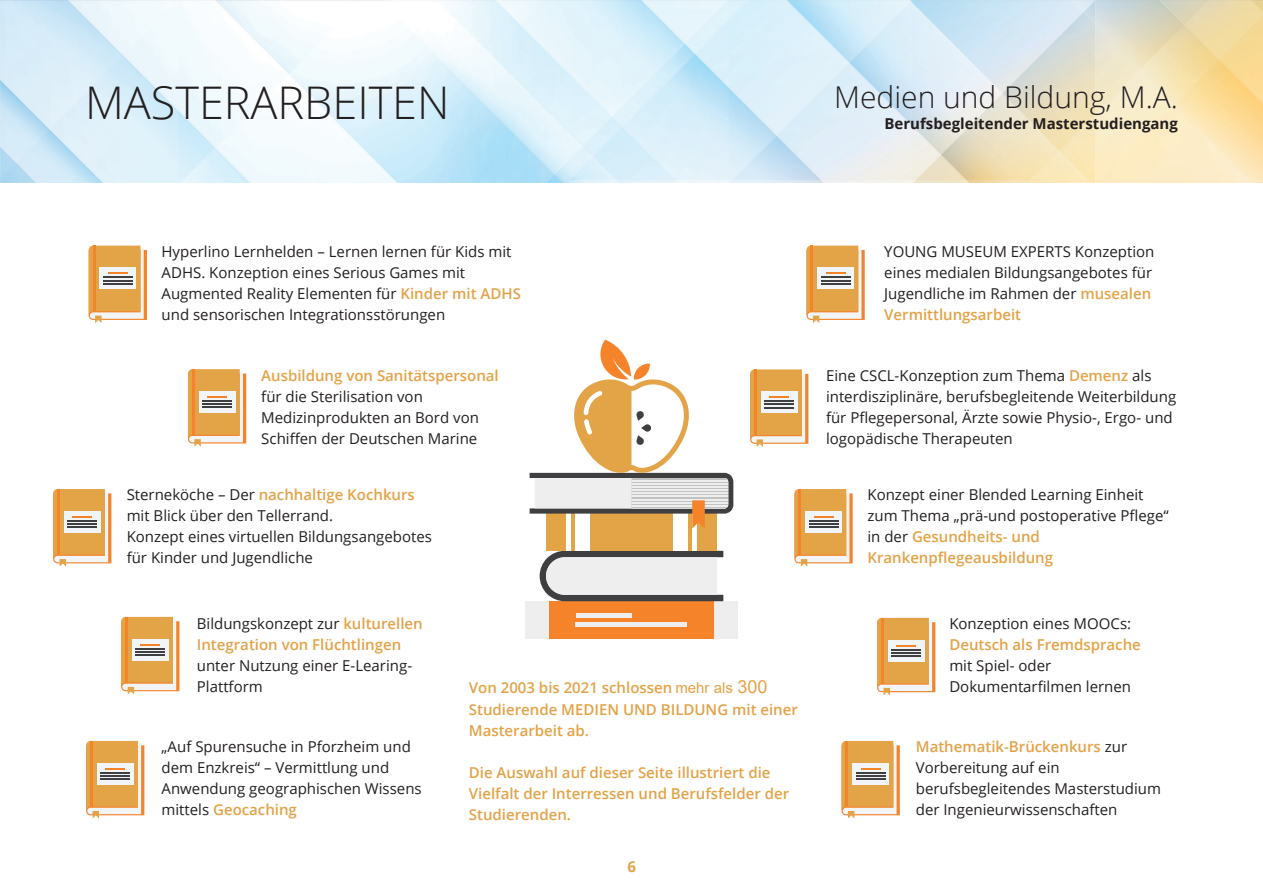
<style>
.page{position:relative;width:1263px;height:893px;background:#fff}
.page>*{position:absolute;margin:0;border:0;box-sizing:border-box;transform-origin:0 0}
.t1{font:300 45px "Open Sans";color:#231f20}
.t2{font:300 30px "Open Sans";color:#231f20}
.t3{font:15px/21px "Open Sans";color:#231f20}
.t4{font:600 15px/21px "Open Sans";color:#e3a247}
.t5{font:700 15px "Open Sans";color:#231f20}
.t6{font:700 15px "Open Sans";color:#e3a247}
.s1{font-weight:600;color:#e3a247}
.s2{font-weight:400;color:#231f20}
.s3{font-family:"Arial";font-weight:400}
.s4{font-family:"Arial";font-weight:400;font-size:18px}
</style>
<div class="page">
<img style="left:0;top:0;width:1263px;height:183px">
<div style="left:525px;top:601px;width:213px;height:37px;background:#edeeed"></div>
<div style="left:549px;top:601px;width:164px;height:37px;background:#f5832a"></div>
<div style="left:576px;top:622px;width:111px;height:5px;background:#edeeed"></div>
<div style="left:576px;top:613px;width:55px;height:5px;background:#edeeed"></div>
<svg style="left:540px;top:551px;width:183px;height:50px;background:#c1c2c1"></svg>
<div style="left:546px;top:514px;width:170px;height:37px;background:#e3a347"></div>
<div style="left:576px;top:514px;width:14px;height:37px;background:#fff"></div>
<div style="left:566px;top:514px;width:5px;height:37px;background:#fff"></div>
<div style="left:673px;top:514px;width:14px;height:37px;background:#fff"></div>
<div style="left:692px;top:514px;width:5px;height:37px;background:#fff"></div>
<svg style="left:530px;top:340px;width:203px;height:189px"></svg>
<svg style="left:89px;top:246px;width:58px;height:77px"></svg>
<svg style="left:806px;top:246px;width:59px;height:77px"></svg>
<svg style="left:750px;top:369px;width:58px;height:78px"></svg>
<svg style="left:794px;top:489px;width:59px;height:78px"></svg>
<svg style="left:877px;top:618px;width:58px;height:77px"></svg>
<svg style="left:841px;top:741px;width:59px;height:77px"></svg>
<svg style="left:188px;top:369px;width:58px;height:78px"></svg>
<svg style="left:53px;top:489px;width:58px;height:78px"></svg>
<svg style="left:121px;top:617px;width:58px;height:77px"></svg>
<svg style="left:86px;top:741px;width:58px;height:77px"></svg>
<h1 class="t1" style="left:85px;top:72px;width:366px">MASTERARBEITEN</h1>
<h2 class="t2" style="left:834px;top:77px;width:345px">Medien und Bildung, M.A.</h2>
<p class="t5" style="left:884px;top:113px;width:295px">Berufsbegleitender Masterstudiengang</p>
<p class="t3" style="left:162px;top:241px;width:361px">Hyperlino Lernhelden – Lernen lernen für Kids mit ADHS. Konzeption eines Serious Games mit Augmented Reality Elementen für <span class="s1">Kinder mit ADHS </span>und sensorischen Integrationsstörungen</p>
<p class="t4" style="left:261px;top:365px;width:239px">Ausbildung von Sanitätspersonal</p>
<p class="t3" style="left:261px;top:386px;width:219px">für die Sterilisation von<br>Medizinprodukten an Bord von<br>Schiffen der Deutschen Marine</p>
<p class="t3" style="left:127px;top:484px;width:307px">Sterneköche – Der <span class="s1">nachhaltige Kochkurs </span>mit Blick über den Tellerrand.<br>Konzept eines virtuellen Bildungsangebotes für Kinder und Jugendliche</p>
<p class="t4" style="left:197px;top:613px;width:227px"><span class="s2">Bildungskonzept zur</span> kulturellen<br>Integration von Flüchtlingen</p>
<p class="t3" style="left:197px;top:655px;width:217px">unter Nutzung einer E-Learing-<br>Plattform</p>
<p class="t3" style="left:162px;top:736px;width:262px">„Auf Spurensuche in Pforzheim und dem Enzkreis“ – Vermittlung und<br>Anwendung geographischen Wissens mittels <span class="s1">Geocaching</span></p>
<p class="t4" style="left:469px;top:676px;width:331px;line-height:21.6px">Von 2003 bis 2021 schlossen <span class="s3">mehr als</span> <span class="s4">300<br></span>Studierende MEDIEN UND BILDUNG mit einer<br>Masterarbeit ab.</p>
<p class="t4" style="left:469px;top:761px;width:322px">Die Auswahl auf dieser Seite illustriert die<br>Vielfalt der Interressen und Berufsfelder der<br>Studierenden.</p>
<p class="t6" style="left:627px;top:856px;width:10px">6</p>
<p class="t3" style="left:884px;top:241px;width:272px">YOUNG MUSEUM EXPERTS Konzeption eines medialen Bildungsangebotes für<br>Jugendliche im Rahmen der <span class="s1">musealen<br>Vermittlungsarbeit</span></p>
<p class="t3" style="left:826px;top:365px;width:352px">Eine CSCL-Konzeption zum Thema <span class="s1">Demenz</span> als interdisziplinäre, berufsbegleitende Weiterbildung für Pflegepersonal, Ärzte sowie Physio-, Ergo- und logopädische Therapeuten</p>
<p class="t3" style="left:867px;top:484px;width:303px">Konzept einer Blended Learning Einheit zum Thema „prä-und postoperative Pflege“ in der <span class="s1">Gesundheits- und Krankenpflegeausbildung</span></p>
<p class="t3" style="left:949px;top:613px;width:183px">Konzeption eines MOOCs:</p>
<p class="t4" style="left:949px;top:634px;width:193px">Deutsch als Fremdsprache</p>
<p class="t3" style="left:949px;top:655px;width:183px">mit Spiel- oder<br>Dokumentarfilmen lernen</p>
<p class="t3" style="left:916px;top:736px;width:247px"><span class="s1">Mathematik-Brückenkurs</span> zur<br>Vorbereitung auf ein berufsbegleitendes Masterstudium der Ingenieurwissenschaften</p>
</div>
